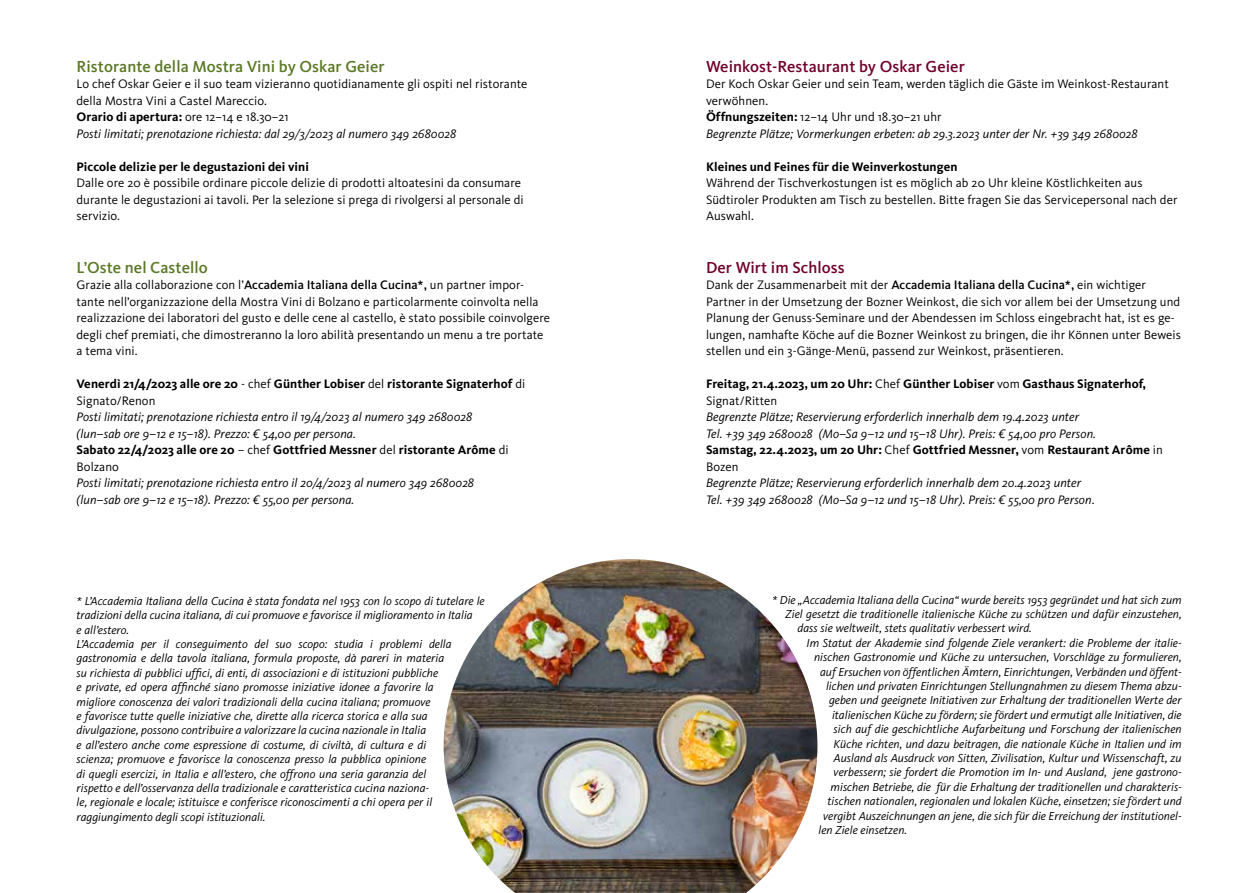
<style>
.page{position:relative;width:1259px;height:893px;background:#fff}
.page>*{position:absolute;margin:0;border:0;box-sizing:border-box;transform-origin:0 0}
.t1{font:500 16.5px "Kievit";letter-spacing:.005em;color:#5a7825}
.t2{font:500 16.5px "Kievit";letter-spacing:.005em;color:#70012a}
.t3{font:12.75px/16.5px "Kievit";letter-spacing:.005em;color:#000}
.t4{font:italic 12.75px/16.5px "Kievit";letter-spacing:.005em;color:#000}
.t5{font:700 12.75px/16.5px "Kievit";letter-spacing:.005em;color:#000}
.t6{font:italic 12px/14.4px "Kievit";letter-spacing:.005em;color:#000}
.s1{font-weight:700}
.s2{font-style:italic}
.s3{font-weight:500}
.s4{font-weight:400}
.s5{font-weight:700;font-style:normal}
.s6{font-style:normal}
</style>
<div class="page">
<img style="left:444px;top:559px;width:373px;height:334px">
<h1 class="t1" style="left:77px;top:57px;width:309px">Ristorante della Mostra Vini by Oskar Geier</h1>
<p class="t3" style="left:77px;top:76px;width:452px">Lo chef Oskar Geier e il suo team vizieranno quotidianamente gli ospiti nel ristorante della Mostra Vini a Castel Mareccio.<br><span class="s1">Orario di apertura:</span> ore 12–14 e 18.30–21<br><span class="s2">Posti limitati; prenotazione richiesta: dal 29/3/2023 al numero 349 2680028</span></p>
<p class="t5" style="left:77px;top:158px;width:234px">Piccole delizie per le degustazioni dei vini</p>
<p class="t3" style="left:77px;top:175px;width:449px">Dalle ore 20 è possibile ordinare piccole delizie di prodotti altoatesini da consumare durante le degustazioni ai tavoli. Per la selezione si prega di rivolgersi al personale di servizio.</p>
<h1 class="t1" style="left:77px;top:258px;width:133px">L’Oste nel Castello</h1>
<p class="t3" style="left:77px;top:277px;width:475px">Grazie alla collaborazione con l’<span class="s3">Accademia Italiana della Cucina*,</span> un partner impor&shy;tante nell’organizzazione della Mostra Vini di Bolzano e particolarmente coinvolta nella realizzazione dei laboratori del gusto e delle cene al castello, è stato possibile coinvolgere degli chef premiati, che dimostreranno la loro abilità presentando un menu a tre portate a tema vini.</p>
<p class="t5" style="left:77px;top:376px;width:450px">Venerdì 21/4/2023 alle ore 20 <span class="s4">- chef</span> Günther Lobiser <span class="s4">del</span> ristorante Signaterhof <span class="s4">di<br>Signato/Renon</span></p>
<p class="t4" style="left:77px;top:409px;width:433px">Posti limitati; prenotazione richiesta entro il 19/4/2023 al numero 349 2680028 (lun–sab ore 9–12 e 15–18). Prezzo: € 54,00 per persona.<br><span class="s5">Sabato 22/4/2023 alle ore 20</span> <span class="s6">– chef</span> <span class="s5">Gottfried Messner</span> <span class="s6">del</span> <span class="s5">ristorante Arôme</span> <span class="s6">di Bolzano</span></p>
<p class="t4" style="left:77px;top:475px;width:399px">Posti limitati; prenotazione richiesta entro il 20/4/2023 al numero 349 2680028 (lun–sab ore 9–12 e 15–18). Prezzo: € 55,00 per persona.</p>
<h1 class="t2" style="left:706px;top:57px;width:260px">Weinkost-Restaurant by Oskar Geier</h1>
<p class="t3" style="left:706px;top:76px;width:464px">Der Koch Oskar Geier und sein Team, werden täglich die Gäste im Weinkost-Restaurant verwöhnen.<br><span class="s1">Öffnungszeiten:</span> 12–14 Uhr und 18.30–21 uhr<br><span class="s2">Begrenzte Plätze; Vormerkungen erbeten: ab 29.3.2023 unter der Nr. +39 349 2680028</span></p>
<p class="t5" style="left:706px;top:158px;width:253px">Kleines und Feines für die Weinverkostungen</p>
<p class="t3" style="left:706px;top:175px;width:473px">Während der Tischverkostungen ist es möglich ab 20 Uhr kleine Köstlichkeiten aus<br>Südtiroler Produkten am Tisch zu bestellen. Bitte fragen Sie das Servicepersonal nach der<br>Auswahl.</p>
<h1 class="t2" style="left:706px;top:258px;width:140px">Der Wirt im Schloss</h1>
<p class="t3" style="left:706px;top:277px;width:476px">Dank der Zusammenarbeit mit der <span class="s3">Accademia Italiana della Cucina*,</span> ein wichtiger Partner in der Umsetzung der Bozner Weinkost, die sich vor allem bei der Umsetzung und Planung der Genuss-Seminare und der Abendessen im Schloss eingebracht hat, ist es ge&shy;lungen, namhafte Köche auf die Bozner Weinkost zu bringen, die ihr Können unter Beweis stellen und ein 3-Gänge-Menü, passend zur Weinkost, präsentieren.</p>
<p class="t5" style="left:706px;top:376px;width:442px">Freitag, 21.4.2023, um 20 Uhr: <span class="s4">Chef</span> Günther Lobiser <span class="s4">vom</span> Gasthaus Signaterhof,<br><span class="s4">Signat/Ritten</span></p>
<p class="t4" style="left:706px;top:409px;width:458px">Begrenzte Plätze; Reservierung erforderlich innerhalb dem 19.4.2023 unter<br>Tel. +39 349 2680028 (Mo–Sa 9–12 und 15–18 Uhr). Preis: € 54,00 pro Person.<br><span class="s5">Samstag, 22.4.2023, um 20 Uhr:</span> <span class="s6">Chef</span> <span class="s5">Gottfried Messner,</span> <span class="s6">vom</span> <span class="s5">Restaurant Arôme</span> <span class="s6">in Bozen</span></p>
<p class="t4" style="left:706px;top:475px;width:390px">Begrenzte Plätze; Reservierung erforderlich innerhalb dem 20.4.2023 unter<br>Tel. +39 349 2680028 (Mo–Sa 9–12 und 15–18 Uhr). Preis: € 55,00 pro Person<span class="s6">.</span></p>
<p class="t6" style="left:77px;top:594px;width:410px">* L’Accademia Italiana della Cucina è stata fondata nel 1953 con lo scopo di tutelare le tradizioni della cucina italiana, di cui promuove e favorisce il miglioramento in Italia<br>e all’estero.<br>L’Accademia per il conseguimento del suo scopo: studia i problemi della gastronomia e della tavola italiana, formula proposte, dà pareri in materia<br>su richiesta di pubblici uffici, di enti, di associazioni e di istituzioni pubbliche<br>e private, ed opera affinché siano promosse iniziative idonee a favorire la<br>migliore conoscenza dei valori tradizionali della cucina italiana; promuove<br>e favorisce tutte quelle iniziative che, dirette alla ricerca storica e alla sua divulgazione, possono contribuire a valorizzare la cucina nazionale in Italia<br>e all’estero anche come espressione di costume, di civiltà, di cultura e di<br>scienza; promuove e favorisce la conoscenza presso la pubblica opinione<br>di quegli esercizi, in Italia e all’estero, che offrono una seria garanzia del<br>rispetto e dell’osservanza della tradizionale e caratteristica cucina naziona-<br>le, regionale e locale; istituisce e conferisce riconoscimenti a chi opera per il raggiungimento degli scopi istituzionali.</p>
<p class="t6" style="left:772px;top:592px;width:411px">* Die „Accademia Italiana della Cucina“ wurde bereits 1953 gegründet und hat sich zum</p>
<p class="t6" style="left:785px;top:607px;width:397px">Ziel gesetzt die traditionelle italienische Küche zu schützen und dafür einzustehen,</p>
<p class="t6" style="left:797px;top:621px;width:236px">dass sie weltweilt, stets qualitativ verbessert wird.</p>
<p class="t6" style="left:806px;top:636px;width:377px">Im Statut der Akademie sind folgende Ziele verankert: die Probleme der italie-</p>
<p class="t6" style="left:814px;top:650px;width:369px">nischen Gastronomie und Küche zu untersuchen, Vorschläge zu formulieren,</p>
<p class="t6" style="left:820px;top:664px;width:363px">auf Ersuchen von öffentlichen Ämtern, Einrichtungen, Verbänden und öffent-</p>
<p class="t6" style="left:826px;top:679px;width:357px">lichen und privaten Einrichtungen Stellungnahmen zu diesem Thema abzu-</p>
<p class="t6" style="left:829px;top:693px;width:354px">geben und geeignete Initiativen zur Erhaltung der traditionellen Werte der</p>
<p class="t6" style="left:832px;top:708px;width:351px">italienischen Küche zu fördern; sie fördert und ermutigt alle Initiativen, die</p>
<p class="t6" style="left:833px;top:722px;width:350px">sich auf die geschichtliche Aufarbeitung und Forschung der italienischen</p>
<p class="t6" style="left:833px;top:736px;width:349px">Küche richten, und dazu beitragen, die nationale Küche in Italien und im</p>
<p class="t6" style="left:833px;top:751px;width:349px">Ausland als Ausdruck von Sitten, Zivilisation, Kultur und Wissenschaft, zu</p>
<p class="t6" style="left:833px;top:765px;width:350px">verbessern; sie fordert die Promotion im In- und Ausland, jene gastrono-</p>
<p class="t6" style="left:830px;top:780px;width:352px">mischen Betriebe, die für die Erhaltung der traditionellen und charakteris-</p>
<p class="t6" style="left:827px;top:794px;width:355px">tischen nationalen, regionalen und lokalen Küche, einsetzen; sie fördert und</p>
<p class="t6" style="left:823px;top:808px;width:360px">vergibt Auszeichnungen an jene, die sich für die Erreichung der institutionel-</p>
<p class="t6" style="left:818px;top:823px;width:90px">len Ziele einsetzen.</p>
</div>
